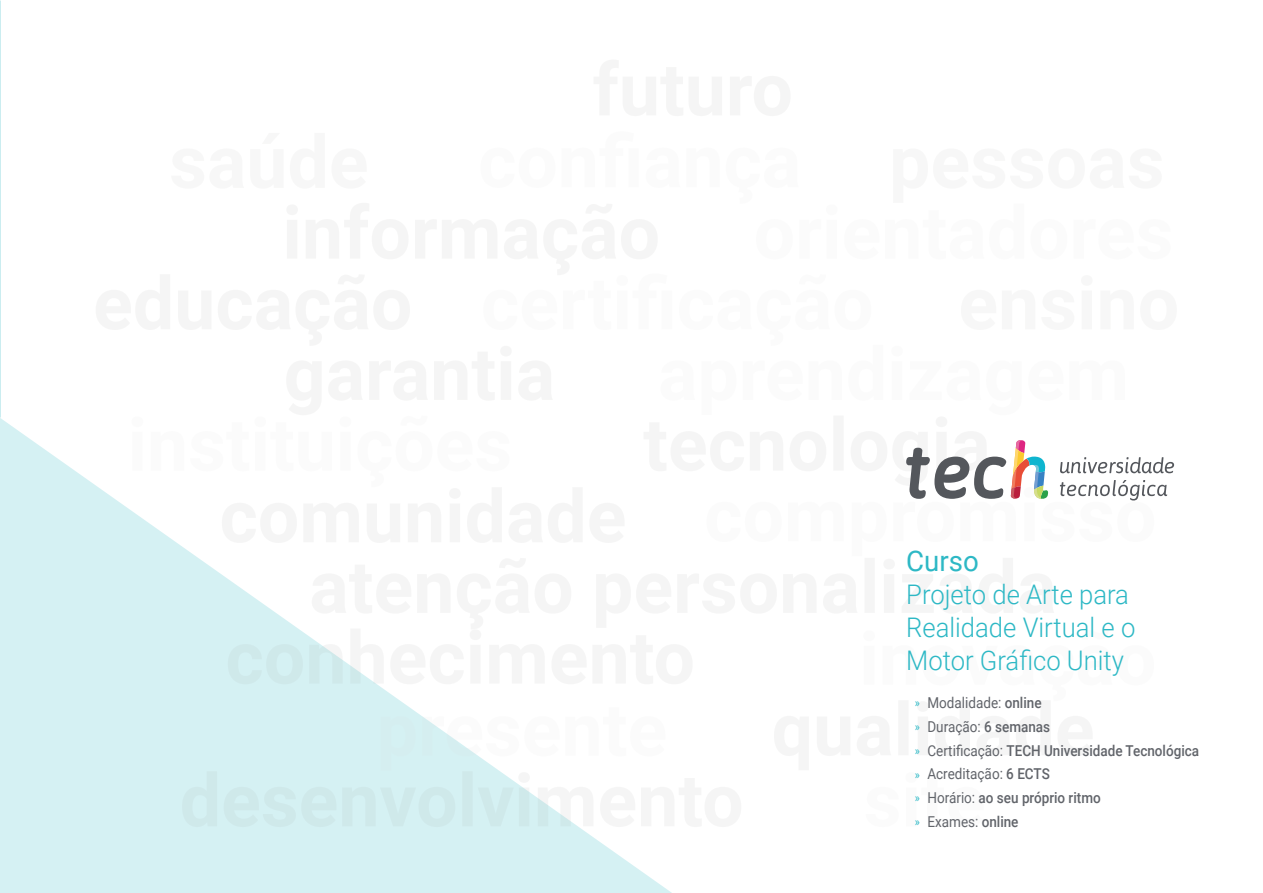
<style>
.page{position:relative;width:1263px;height:893px;background:#fff}
.page>*{position:absolute;margin:0;border:0;box-sizing:border-box;transform-origin:0 0}
.t1{font:28.5px "Roboto";color:#2db8c5}
.t2{font:300 27px/33px "Roboto";color:#2db8c5;scale:.95 1}
.t3{font:500 15px/23.7px "Roboto";color:#61646a;scale:.9 1}
.s1{font-weight:400;font-size:12px;color:#2db8c5}
.s2{font-weight:400}
</style>
<div class="page">
<svg style="left:0;top:418px;width:672px;height:475px;background:#daf2f4"></svg>
<svg style="left:312px;top:558px;width:360px;height:70px"></svg>
<svg style="left:228px;top:628px;width:444px;height:56px"></svg>
<svg style="left:182px;top:707px;width:490px;height:120px"></svg>
<svg style="left:96px;top:418px;width:1079px;height:138px"></svg>
<h1 class="t1" style="left:906px;top:541px;width:74px">Curso</h1>
<h2 class="t2" style="left:906px;top:577px;width:243px">Projeto de Arte para<br>Realidade Virtual e o<br>Motor Gráfico Unity</h2>
<p class="t3" style="left:915px;top:690px;width:318px"><span class="s1">»</span> <span class="s2">Modalidade:</span> online<br><span class="s1">»</span> <span class="s2">Duração:</span> 6 semanas<br><span class="s1">»</span> <span class="s2">Certificação:</span> TECH Universidade Tecnológica <span class="s1">»</span> <span class="s2">Acreditação:</span> 6 ECTS<br><span class="s1">»</span> <span class="s2">Horário:</span> ao seu próprio ritmo<br><span class="s1">»</span> <span class="s2">Exames:</span> online</p>
</div>
